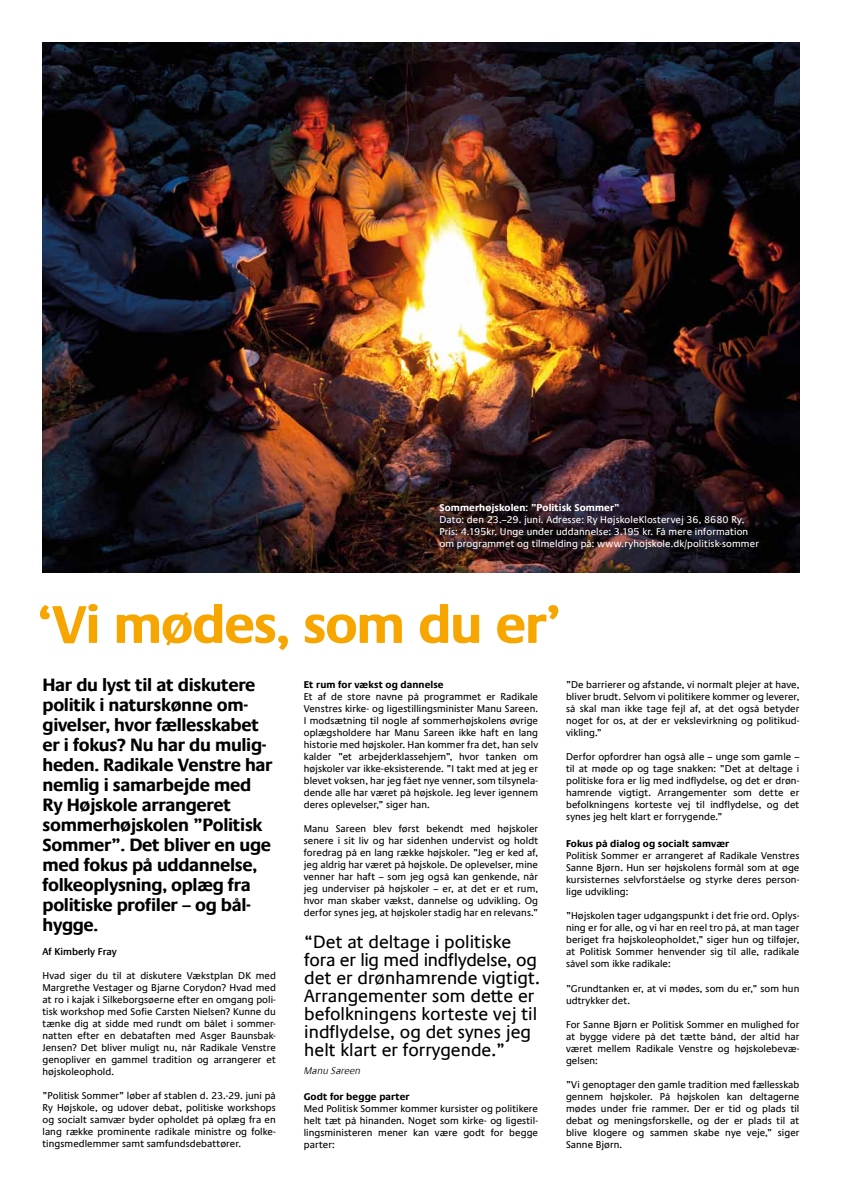
<style>
.page{position:relative;width:842px;height:1191px;background:#fff}
.page>*{position:absolute;margin:0;border:0;box-sizing:border-box;transform-origin:0 0}
.t1{font:700 54px "Praxis Com";letter-spacing:-.03em;color:#f7a600}
.t2{font:700 18px/20px "Praxis Com";letter-spacing:-.02em;color:#000}
.t3{font:18px/18px "Praxis Com";color:#000}
.t4{font:10px/12px "Praxis Com";letter-spacing:.005em;color:#000;text-align:justify}
.t5{font:10px/12px "Praxis Com";letter-spacing:.01em;color:#fff}
.t6{font:700 10px "Praxis Com";letter-spacing:.005em;color:#000}
.t7{font:700 10px "Praxis Com";letter-spacing:.01em;color:#fff}
.t8{font:600 10px "Praxis Com";color:#000}
.t9{font:italic 300 10px "Praxis Com";color:#000}
</style>
<div class="page">
<img style="left:43px;top:43px;width:756px;height:530px">
<p class="t7" style="left:439px;top:502px;width:182px">Sommerhøjskolen: ”Politisk Sommer”</p>
<p class="t5" style="left:439px;top:514px;width:321px">Dato: den 23.–29. juni. Adresse: Ry HøjskoleKlostervej 36, 8680 Ry.<br>Pris: 4.195kr. Unge under uddannelse: 3.195 kr. Få mere information om programmet og tilmelding på: www.ryhojskole.dk/politisk-sommer</p>
<h1 class="t1" style="left:37px;top:592px;width:526px">‘Vi mødes, som du er’</h1>
<p class="t2" style="left:43px;top:675px;width:232px">Har du lyst til at diskutere politik i naturskønne om&shy;givelser, hvor fællesskabet er i fokus? Nu har du mulig&shy;heden. Radikale Venstre har nemlig i samarbejde med<br>Ry Højskole arrangeret sommerhøjskolen ”Politisk<br>Sommer”. Det bliver en uge med fokus på uddannelse, folkeoplysning, oplæg fra politiske profiler – og bål&shy;hygge.</p>
<p class="t8" style="left:43px;top:945px;width:76px">Af Kimberly Fray</p>
<p class="t4" style="left:43px;top:969px;width:235px">Hvad siger du til at diskutere Vækstplan DK med Margrethe Vestager og Bjarne Corydon? Hvad med at ro i kajak i Silkeborgsøerne efter en omgang poli&shy;tisk workshop med Sofie Carsten Nielsen? Kunne du tænke dig at sidde med rundt om bålet i sommer&shy;natten efter en debataften med Asger Baunsbak-Jensen? Det bliver muligt nu, når Radikale Venstre genopliver en gammel tradition og arrangerer et højskoleophold.</p>
<p class="t4" style="left:43px;top:1089px;width:235px">”Politisk Sommer” løber af stablen d. 23.-29. juni på Ry Højskole, og udover debat, politiske workshops og socialt samvær byder opholdet på oplæg fra en lang række prominente radikale ministre og folke&shy;tingsmedlemmer samt samfundsdebattører.</p>
<p class="t4" style="left:566px;top:678px;width:235px">”De barrierer og afstande, vi normalt plejer at have, bliver brudt. Selvom vi politikere kommer og leverer, så skal man ikke tage fejl af, at det også betyder noget for os, at der er vekslevirkning og politikud&shy;vikling.”</p>
<p class="t4" style="left:566px;top:750px;width:235px">Derfor opfordrer han også alle – unge som gamle – til at møde op og tage snakken: ”Det at deltage i politiske fora er lig med indflydelse, og det er drøn&shy;hamrende vigtigt. Arrangementer som dette er befolkningens korteste vej til indflydelse, og det synes jeg helt klart er forrygende.”</p>
<p class="t6" style="left:566px;top:837px;width:165px">Fokus på dialog og socialt samvær</p>
<p class="t4" style="left:566px;top:849px;width:235px">Politisk Sommer er arrangeret af Radikale Venstres Sanne Bjørn. Hun ser højskolens formål som at øge kursisternes selvforståelse og styrke deres person&shy;lige udvikling:</p>
<p class="t4" style="left:566px;top:909px;width:235px">”Højskolen tager udgangspunkt i det frie ord. Oplys&shy;ning er for alle, og vi har en reel tro på, at man tager beriget fra højskoleopholdet,” siger hun og tilføjer, at Politisk Sommer henvender sig til alle, radikale såvel som ikke radikale:</p>
<p class="t4" style="left:566px;top:982px;width:235px">”Grundtanken er, at vi mødes, som du er,” som hun udtrykker det.</p>
<p class="t4" style="left:566px;top:1018px;width:235px">For Sanne Bjørn er Politisk Sommer en mulighed for at bygge videre på det tætte bånd, der altid har været mellem Radikale Venstre og højskolebevæ&shy;gelsen:</p>
<p class="t4" style="left:566px;top:1078px;width:235px">”Vi genoptager den gamle tradition med fællesskab gennem højskoler. På højskolen kan deltagerne mødes under frie rammer. Der er tid og plads til debat og meningsforskelle, og der er plads til at blive klogere og sammen skabe nye veje,” siger Sanne Bjørn.</p>
<p class="t6" style="left:304px;top:678px;width:141px">Et rum for vækst og dannelse</p>
<p class="t4" style="left:304px;top:690px;width:236px">Et af de store navne på programmet er Radikale Venstres kirke- og ligestillingsminister Manu Sareen.<br>I modsætning til nogle af sommerhøjskolens øvrige oplægsholdere har Manu Sareen ikke haft en lang historie med højskoler. Han kommer fra det, han selv kalder ”et arbejderklassehjem”, hvor tanken om højskoler var ikke-eksisterende. ”I takt med at jeg er blevet voksen, har jeg fået nye venner, som tilsynela&shy;dende alle har været på højskole. Jeg lever igennem deres oplevelser,” siger han.</p>
<p class="t4" style="left:304px;top:822px;width:236px">Manu Sareen blev først bekendt med højskoler senere i sit liv og har sidenhen undervist og holdt foredrag på en lang række højskoler. ”Jeg er ked af, jeg aldrig har været på højskole. De oplevelser, mine venner har haft – som jeg også kan genkende, når jeg underviser på højskoler – er, at det er et rum, hvor man skaber vækst, dannelse og udvikling. Og derfor synes jeg, at højskoler stadig har en relevans.”</p>
<h2 class="t3" style="left:304px;top:932px;width:237px">“Det at deltage i politiske fora er lig med indflydelse, og det er drønhamrende vigtigt.<br>Arrangementer som dette er befolkningens korteste vej til indflydelse, og det synes jeg helt klart er forrygende.”</h2>
<p class="t9" style="left:304px;top:1064px;width:58px">Manu Sareen</p>
<p class="t6" style="left:304px;top:1090px;width:107px">Godt for begge parter</p>
<p class="t4" style="left:304px;top:1102px;width:236px">Med Politisk Sommer kommer kursister og politikere helt tæt på hinanden. Noget som kirke- og ligestil&shy;lingsministeren mener kan være godt for begge parter:</p>
</div>
